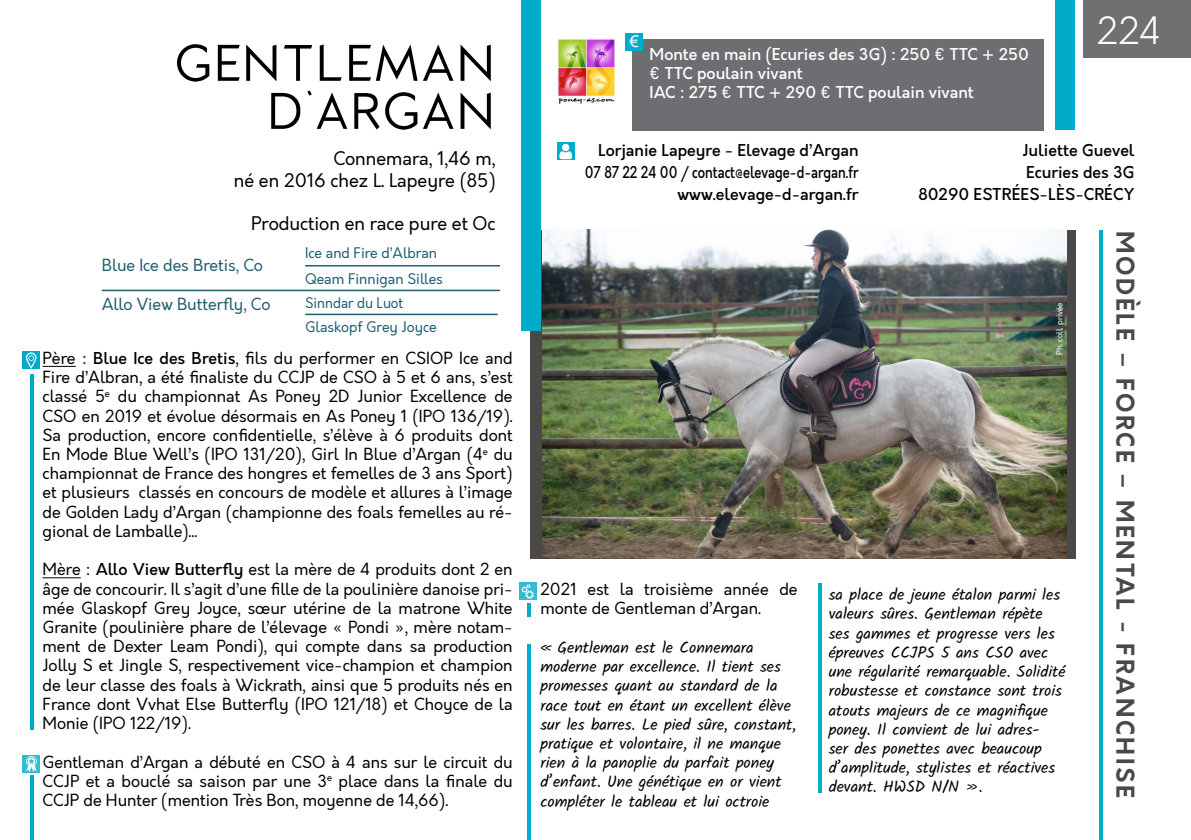
<style>
.page{position:relative;width:1191px;height:840px;background:#fff}
.page>*{position:absolute;margin:0;border:0;box-sizing:border-box;transform-origin:0 0}
.t1{font:50px/48px "Kano";color:#000;text-align:right}
.t2{font:300 36px "Orkney";color:#fff}
.t3{font:700 24px "Orkney";letter-spacing:.11em;color:#4a4948}
.t4{font:18px/21.6px "Orkney";color:#000;text-align:right}
.t5{font:16.2px "Arial";color:#fff}
.t6{font:16px/19.2px "Orkney";color:#000;text-align:justify}
.t7{font:16px/19.2px "Kalam";color:#000}
.t8{font:500 16px/22px "Orkney";color:#000;text-align:right}
.t9{font:500 16px/19.2px "Orkney";color:#fff}
.t10{font:16px "Orkney";color:#225d71}
.t11{font:14px "Orkney";color:#225d71}
.t12{font:14px "Orkney";color:#225d71;scale:.96 1}
.t13{font:8px "Orkney";color:#fff}
.s1{font-weight:500}
</style>
<div class="page">
<div style="left:530px;top:230px;width:545px;height:328px;background:#4a4948"></div>
<img style="left:542px;top:230px;width:524px;height:328px">
<div style="left:1083px;top:0;width:108px;height:58px;background:#707072"></div>
<div style="left:1054px;top:0;width:20px;height:130px;background:#00acc8"></div>
<hr style="left:1099px;top:230px;width:3px;height:609px;background:#00acc9">
<div style="left:521px;top:0;width:19px;height:331px;background:#00acc8"></div>
<div style="left:632px;top:39px;width:411px;height:91px;background:#6d6e71"></div>
<div style="left:625px;top:34px;width:17px;height:17px;background:#00acc8"></div>
<hr style="left:43px;top:366px;width:33px;height:1px;background:#000">
<hr style="left:43px;top:577px;width:38px;height:1px;background:#000">
<div style="left:23px;top:351px;width:17px;height:18px;background:#00abc7"></div>
<svg style="left:26px;top:352px;width:10px;height:17px"></svg>
<div style="left:23px;top:755px;width:17px;height:17px;background:#33bcd3"></div>
<svg style="left:26px;top:756px;width:11px;height:15px"></svg>
<div style="left:520px;top:582px;width:17px;height:17px;background:#33bcd3"></div>
<svg style="left:521px;top:584px;width:13px;height:14px"></svg>
<svg style="left:557px;top:143px;width:17px;height:17px"></svg>
<svg style="left:559px;top:151px;width:13px;height:8px"></svg>
<div style="left:562px;top:144px;width:7px;height:7px;background:#fff;border-radius:50%"></div>
<img style="left:557px;top:39px;width:58px;height:65px">
<hr style="left:102px;top:289px;width:398px;height:2px;background:#225d71">
<hr style="left:305px;top:265px;width:195px;height:1px;background:#225d71">
<hr style="left:305px;top:313px;width:192px;height:2px;background:#225d71">
<hr style="left:30px;top:374px;width:4px;height:355px;background:#00acc8">
<hr style="left:30px;top:774px;width:4px;height:65px;background:#00acc8">
<hr style="left:527px;top:644px;width:4px;height:195px;background:#00acc8">
<hr style="left:527px;top:602px;width:4px;height:14px;background:#00acc8">
<hr style="left:818px;top:582px;width:3px;height:210px;background:#00acc8">
<h1 class="t1" style="left:173px;top:43px;width:324px">GENTLEMAN<br>D'ARGAN</h1>
<p class="t4" style="left:234px;top:148px;width:263px">Connemara, 1,46 m,<br>né en 2016 chez L. Lapeyre (85)</p>
<p class="t4" style="left:251px;top:213px;width:246px">Production en race pure et Oc</p>
<p class="t10" style="left:102px;top:254px;width:163px">Blue Ice des Bretis, Co</p>
<p class="t10" style="left:102px;top:293px;width:170px">Allo View Butterfly, Co</p>
<p class="t11" style="left:305px;top:244px;width:134px">Ice and Fire d’Albran</p>
<p class="t11" style="left:305px;top:269px;width:139px">Qeam Finnigan Silles</p>
<p class="t12" style="left:305px;top:294px;width:104px">Sinndar du Luot</p>
<p class="t11" style="left:305px;top:318px;width:133px">Glaskopf Grey Joyce</p>
<p class="t6" style="left:43px;top:348px;width:472px">Père : <span class="s1">Blue Ice des Bretis</span>, fils du performer en CSIOP Ice and Fire d’Albran, a été finaliste du CCJP de CSO à 5 et 6 ans, s’est classé 5<sup>e</sup> du championnat As Poney 2D Junior Excellence de CSO en 2019 et évolue désormais en As Poney 1 (IPO 136/19).<br>Sa production, encore confidentielle, s’élève à 6 produits dont En Mode Blue Well’s (IPO 131/20), Girl In Blue d’Argan (4<sup>e</sup> du championnat de France des hongres et femelles de 3 ans Sport) et plusieurs classés en concours de modèle et allures à l’image de Golden Lady d’Argan (championne des foals femelles au ré&shy;gional de Lamballe)...</p>
<p class="t6" style="left:43px;top:560px;width:471px">Mère : <span class="s1">Allo View Butterfly</span> est la mère de 4 produits dont 2 en âge de concourir. Il s’agit d’une fille de la poulinière danoise pri&shy;mée Glaskopf Grey Joyce, sœur utérine de la matrone White Granite (poulinière phare de l’élevage « Pondi », mère notam&shy;ment de Dexter Leam Pondi), qui compte dans sa production Jolly S et Jingle S, respectivement vice-champion et champion de leur classe des foals à Wickrath, ainsi que 5 produits nés en France dont Vvhat Else Butterfly (IPO 121/18) et Choyce de la Monie (IPO 122/19).</p>
<p class="t6" style="left:43px;top:752px;width:471px">Gentleman d’Argan a débuté en CSO à 4 ans sur le circuit du CCJP et a bouclé sa saison par une 3<sup>e</sup> place dans la finale du CCJP de Hunter (mention Très Bon, moyenne de 14,66).</p>
<p class="t5" style="left:630px;top:31px;width:10px">€</p>
<p class="t9" style="left:649px;top:45px;width:381px">Monte en main (Ecuries des 3G) : 250 € TTC + 250 € TTC poulain vivant<br>IAC : 275 € TTC + 290 € TTC poulain vivant</p>
<h2 class="t2" style="left:1097px;top:8px;width:66px">224</h2>
<p class="t8" style="left:585px;top:139px;width:276px">Lorjanie Lapeyre - Elevage d’Argan<br>07 87 22 24 00 / contact@elevage-d-argan.fr www.elevage-d-argan.fr</p>
<p class="t8" style="left:918px;top:139px;width:218px">Juliette Guevel<br>Ecuries des 3G<br>80290 Estrées-lès-Crécy</p>
<p class="t13" style="left:1054px;top:354px;width:54px;rotate:-90deg">Ph. coll. privée</p>
<p class="t6" style="left:540px;top:579px;width:259px">2021 est la troisième année de monte de Gentleman d’Argan.</p>
<p class="t7" style="left:540px;top:638px;width:257px">« Gentleman est le Connemara moderne par excellence. Il tient ses promesses quant au standard de la race tout en étant un excellent élève sur les barres. Le pied sûre, constant, pratique et volontaire, il ne manque rien à la panoplie du parfait poney d’enfant. Une génétique en or vient compléter le tableau et lui octroie</p>
<p class="t7" style="left:828px;top:585px;width:238px">sa place de jeune étalon parmi les valeurs sûres. Gentleman répète ses gammes et progresse vers les épreuves CCJPS 5 ans CSO avec une régularité remarquable. Solidité robustesse et constance sont trois atouts majeurs de ce magnifique poney. Il convient de lui adres-<br>ser des ponettes avec beaucoup d’amplitude, stylistes et réactives devant. HWSD N/N ».</p>
<h3 class="t3" style="left:1141px;top:230px;width:568px;rotate:90deg">MODèLE – FORCE – MENTAL - FRANCHISE</h3>
</div>
